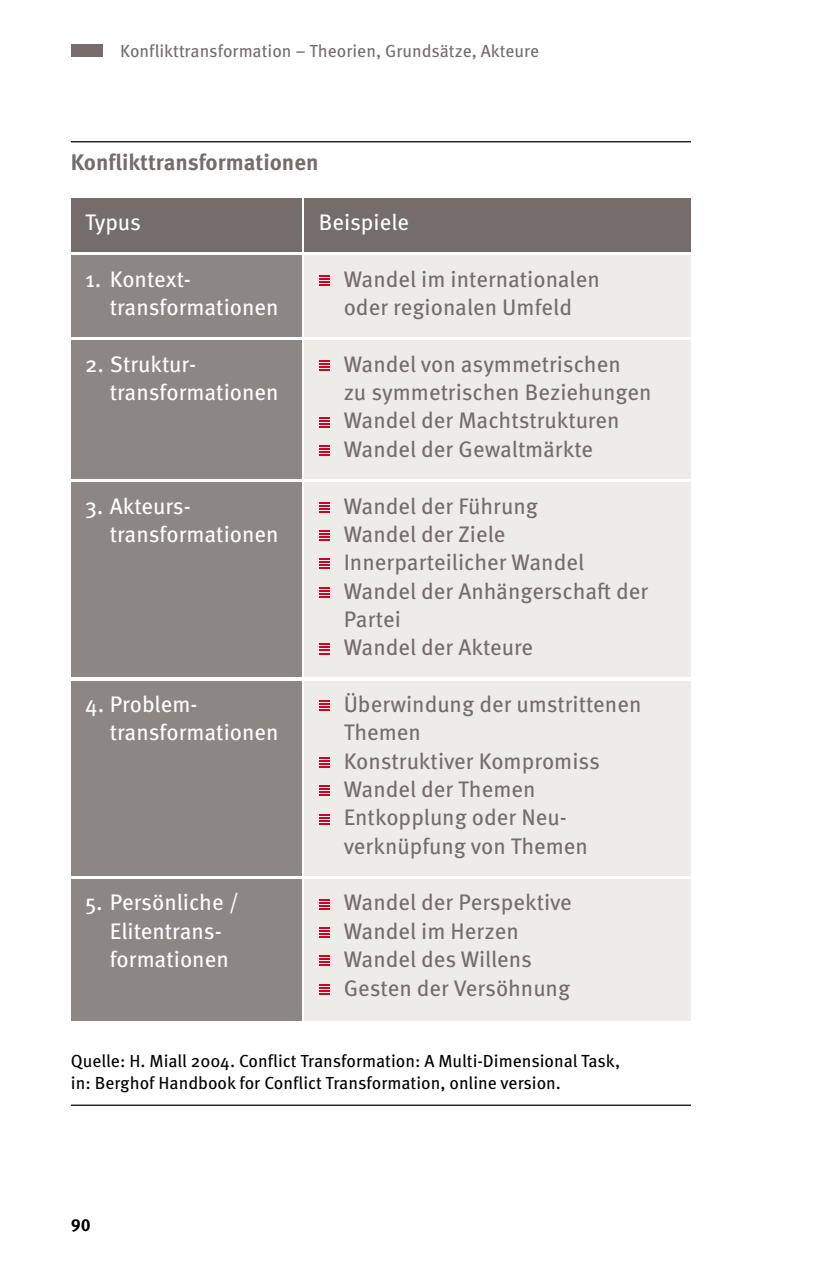
<style>
.page{position:relative;width:815px;height:1276px;background:#fff}
.page>*{position:absolute;margin:0;border:0;box-sizing:border-box;transform-origin:0 0}
.t1{font:22.5px/28.2px "Meta Pro";color:#756d6a}
.t2{font:22.5px/28.2px "Meta Pro";color:#fff}
.t3{font:700 22.5px "Meta Pro";color:#756d6a}
.t4{font:17.5px/22.5px "Meta Pro";color:#000}
.t5{font:17.5px "Meta Pro";color:#756d6a}
.t6{font:700 17.5px "Meta Pro";color:#000}
</style>
<div class="page">
<div style="left:71px;top:198px;width:230px;height:54px;background:#756d6a"></div>
<div style="left:71px;top:255px;width:230px;height:82px;background:#8d8784"></div>
<div style="left:71px;top:340px;width:230px;height:138px;background:#8d8784"></div>
<div style="left:71px;top:482px;width:230px;height:195px;background:#8d8784"></div>
<div style="left:71px;top:680px;width:230px;height:195px;background:#8d8784"></div>
<div style="left:305px;top:198px;width:386px;height:54px;background:#756d6a"></div>
<div style="left:305px;top:255px;width:386px;height:82px;background:#eeece7"></div>
<svg style="left:319px;top:275px;width:11px;height:11px"></svg>
<div style="left:305px;top:340px;width:386px;height:138px;background:#eeece7"></div>
<svg style="left:319px;top:360px;width:11px;height:11px"></svg>
<svg style="left:319px;top:417px;width:11px;height:10px"></svg>
<svg style="left:319px;top:445px;width:11px;height:11px"></svg>
<div style="left:71px;top:879px;width:230px;height:141px;background:#8d8784"></div>
<div style="left:305px;top:879px;width:386px;height:141px;background:#eeece7"></div>
<svg style="left:319px;top:899px;width:11px;height:10px"></svg>
<svg style="left:319px;top:927px;width:11px;height:11px"></svg>
<svg style="left:319px;top:955px;width:11px;height:11px"></svg>
<svg style="left:319px;top:984px;width:11px;height:10px"></svg>
<div style="left:305px;top:482px;width:386px;height:195px;background:#eeece7"></div>
<svg style="left:319px;top:502px;width:11px;height:10px"></svg>
<svg style="left:319px;top:530px;width:11px;height:11px"></svg>
<svg style="left:319px;top:558px;width:11px;height:11px"></svg>
<svg style="left:319px;top:587px;width:11px;height:10px"></svg>
<svg style="left:319px;top:643px;width:11px;height:11px"></svg>
<div style="left:305px;top:680px;width:386px;height:195px;background:#eeece7"></div>
<svg style="left:319px;top:700px;width:11px;height:11px"></svg>
<svg style="left:319px;top:757px;width:11px;height:10px"></svg>
<svg style="left:319px;top:785px;width:11px;height:11px"></svg>
<svg style="left:319px;top:814px;width:11px;height:10px"></svg>
<hr style="left:71px;top:141px;width:620px;height:1px;background:#000">
<hr style="left:71px;top:1104px;width:620px;height:2px;background:#000">
<div style="left:71px;top:44px;width:32px;height:13px;background:#756d6a"></div>
<p class="t5" style="left:120px;top:37px;width:420px">Konflikttransformation – Theorien, Grundsätze, Akteure</p>
<p class="t3" style="left:71px;top:145px;width:249px">Konflikttransformationen</p>
<p class="t2" style="left:85px;top:206px;width:58px">Typus</p>
<p class="t2" style="left:110px;top:263px;width:170px;text-indent:-25px">1. Kontext&shy;transformationen</p>
<p class="t2" style="left:110px;top:348px;width:170px;text-indent:-25px">2. Struktur&shy;transformationen</p>
<p class="t2" style="left:110px;top:490px;width:170px;text-indent:-25px">3. Akteurs&shy;transformationen</p>
<p class="t2" style="left:110px;top:688px;width:170px;text-indent:-25px">4. Problem&shy;transformationen</p>
<p class="t2" style="left:319px;top:206px;width:92px">Beispiele</p>
<p class="t1" style="left:344px;top:263px;width:258px">Wandel im internationalen oder regionalen Umfeld</p>
<p class="t1" style="left:344px;top:348px;width:309px">Wandel von asymmetrischen<br>zu symmetrischen Beziehungen<br>Wandel der Machtstrukturen<br>Wandel der Gewaltmärkte</p>
<p class="t1" style="left:344px;top:490px;width:306px">Wandel der Führung<br>Wandel der Ziele<br>Innerparteilicher Wandel<br>Wandel der Anhängerschaft der<br>Partei<br>Wandel der Akteure</p>
<p class="t1" style="left:344px;top:688px;width:299px">Überwindung der umstrittenen<br>Themen<br>Konstruktiver Kompromiss<br>Wandel der Themen<br>Entkopplung oder Neu&shy;verknüpfung von Themen</p>
<p class="t2" style="left:110px;top:887px;width:131px;text-indent:-25px">5. Persönliche /<br>Elitentrans&shy;formationen</p>
<p class="t1" style="left:344px;top:887px;width:230px">Wandel der Perspektive<br>Wandel im Herzen<br>Wandel des Willens<br>Gesten der Versöhnung</p>
<p class="t4" style="left:71px;top:1048px;width:551px">Quelle: H. Miall 2004. Conflict Transformation: A Multi-Dimensional Task, in: Berghof Handbook for Conflict Transformation, online version.</p>
<p class="t6" style="left:71px;top:1211px;width:21px">90</p>
</div>
